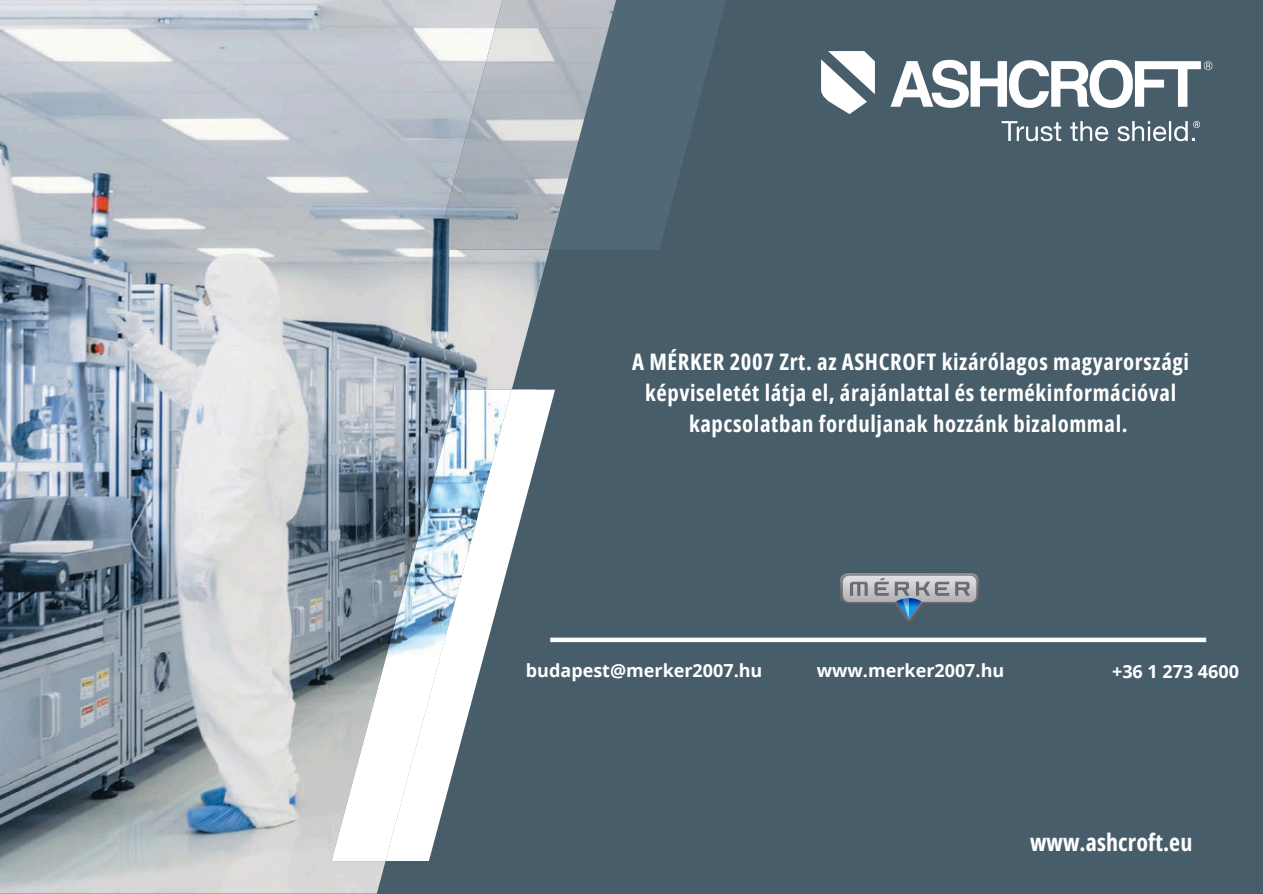
<style>
.page{position:relative;width:1263px;height:894px;background:#fff}
.page>*{position:absolute;margin:0;border:0;box-sizing:border-box;transform-origin:0 0}
.t1{font:700 24px "Open Sans Condensed";letter-spacing:.005em;color:#fff}
.t2{font:700 22.65px/30.9px "Open Sans Condensed";letter-spacing:.03em;color:#fff;text-align:center}
.t3{font:700 18px "Open Sans";color:#fff}
</style>
<div class="page">
<div style="left:0;top:0;width:1263px;height:893px;background:#485d6a"></div>
<img style="left:0;top:0;width:549px;height:893px">
<img style="left:331px;top:389px;width:55px;height:471px">
<svg style="left:386px;top:389px;width:169px;height:471px"></svg>
<svg style="left:616px;top:0;width:110px;height:249px"></svg>
<svg style="left:821px;top:51px;width:54px;height:63px"></svg>
<img style="left:890px;top:59px;width:323px;height:83px">
<img style="left:436px;top:0;width:180px;height:249px">
<img style="left:840px;top:573px;width:139px;height:49px">
<div style="left:550px;top:637px;width:656px;height:5px;background:#fefefe"></div>
<p class="t2" style="left:632px;top:345px;width:558px">A MÉRKER 2007 Zrt. az ASHCROFT kizárólagos magyarországi képviseletét látja el, árajánlattal és termékinformációval kapcsolatban forduljanak hozzánk bizalommal.</p>
<p class="t3" style="left:526px;top:657px;width:238px">budapest@merker2007.hu</p>
<h1 class="t3" style="left:817px;top:657px;width:189px">www.merker2007.hu</h1>
<p class="t3" style="left:1112px;top:658px;width:128px">+36 1 273 4600</p>
<p class="t1" style="left:1030px;top:825px;width:164px">www.ashcroft.eu</p>
</div>
